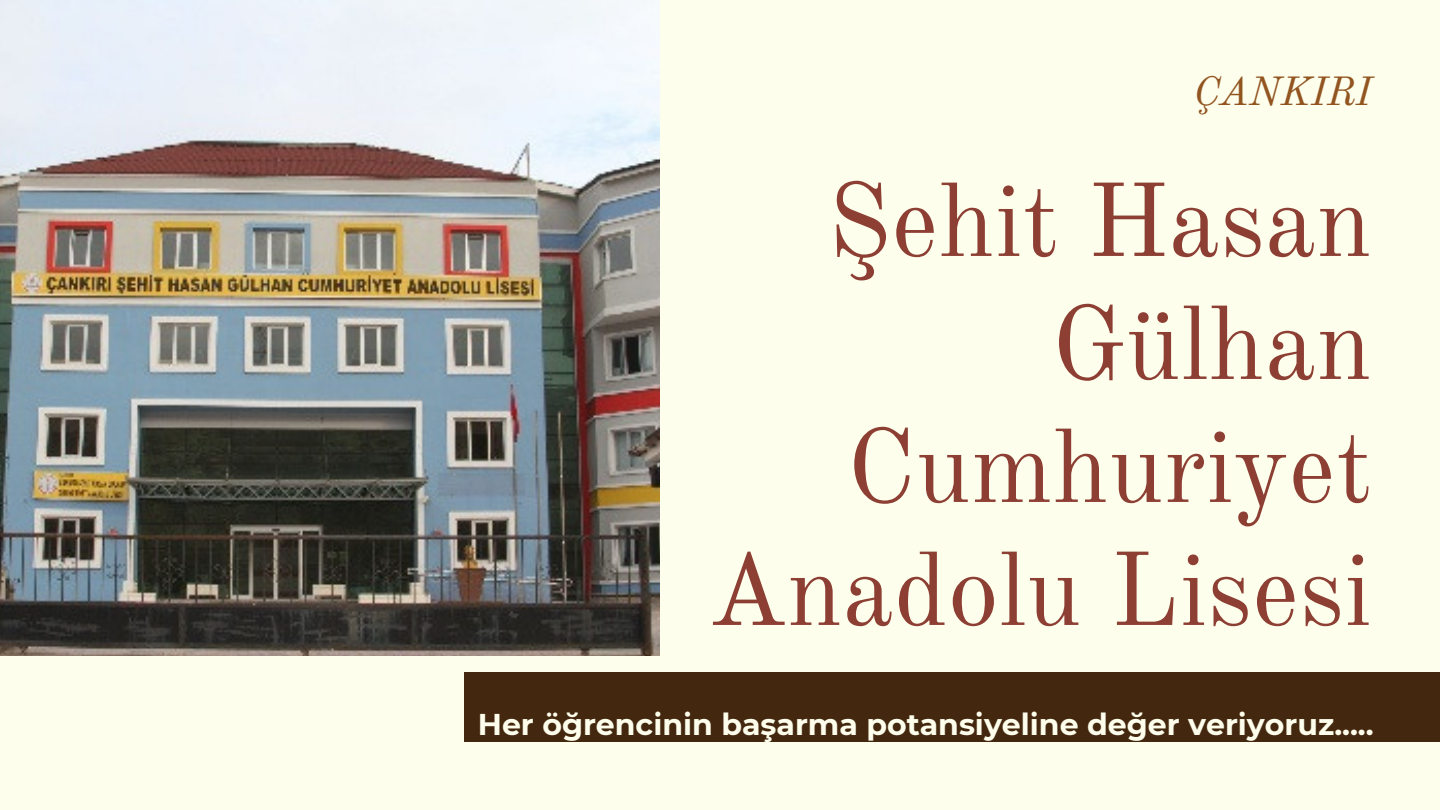
<style>
.page{position:relative;width:1440px;height:810px;background:#fdfeec}
.page>*{position:absolute;margin:0;border:0;box-sizing:border-box;transform-origin:0 0}
.t1{font:103px/123px "Old Standard";color:#8e3f34;text-align:right}
.t2{font:italic 40px "Old Standard";color:#925520}
.t3{font:700 30px "Montserrat";color:#fdfeec}
</style>
<div class="page">
<div style="left:464px;top:673px;width:976px;height:69px;background:#43270e"></div>
<img style="left:0;top:0;width:659px;height:655px">
<h2 class="t2" style="left:1193px;top:67px;width:180px">ÇANKIRI</h2>
<h1 class="t1" style="left:708px;top:161px;width:665px">Şehit Hasan<br>Gülhan<br>Cumhuriyet<br>Anadolu Lisesi</h1>
<p class="t3" style="left:478px;top:706px;width:897px">Her öğrencinin başarma potansiyeline değer veriyoruz.....</p>
</div>
